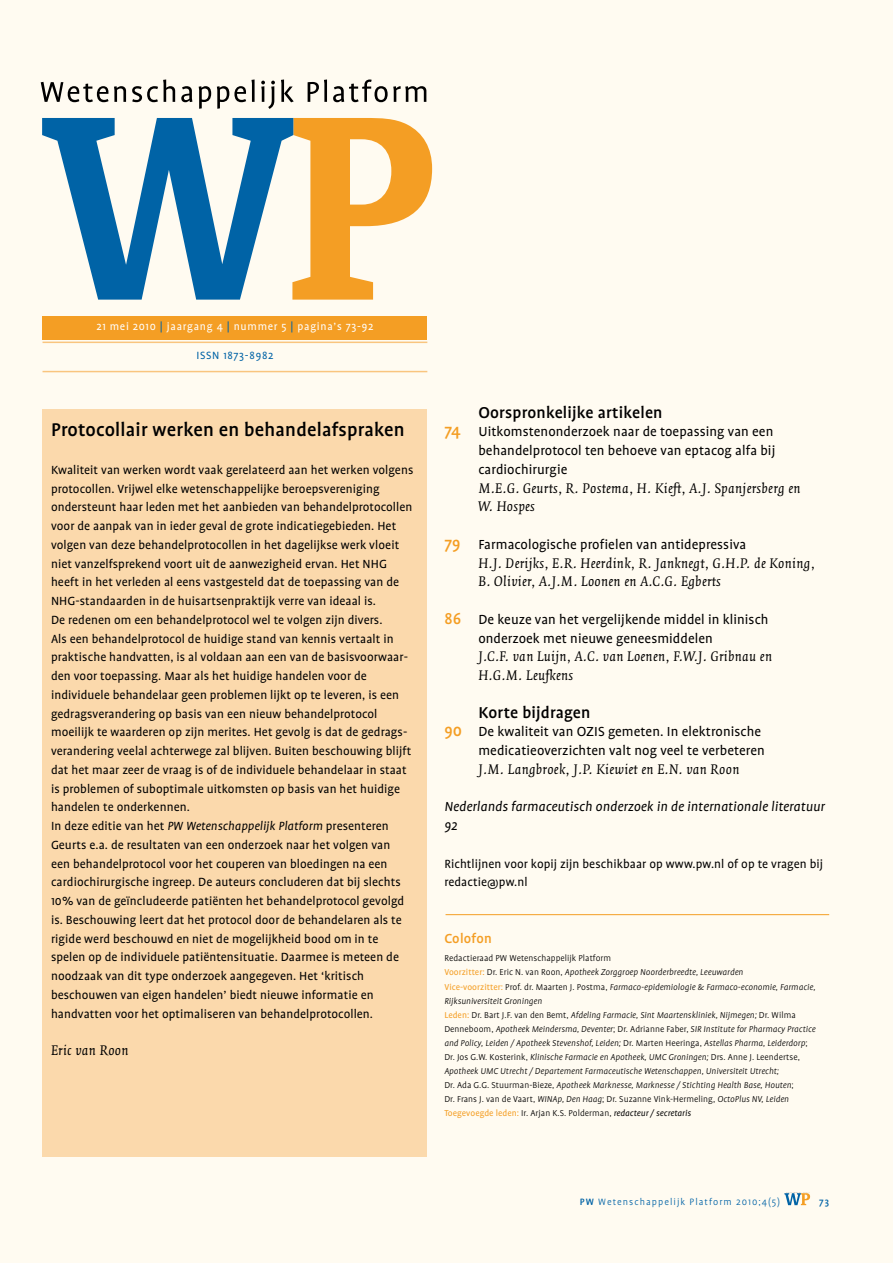
<style>
.page{position:relative;width:893px;height:1263px;background:#fffbf1}
.page>*{position:absolute;margin:0;border:0;box-sizing:border-box;transform-origin:0 0}
.t1{font:500 21px "Profile OT";letter-spacing:.01em;color:#000}
.t2{font:500 18px "Profile OT";letter-spacing:.01em;color:#000}
.t3{font:15px/18.8px "Profile OT";letter-spacing:.005em;color:#000}
.t4{font:italic 15px/18.8px "Quadraat OT";letter-spacing:.02em;color:#000}
.t5{font:italic 15px/18.8px "Profile OT";letter-spacing:.005em;color:#000}
.t6{font:500 15px "Profile OT";letter-spacing:.02em;color:#f49e24}
.t7{font:13.5px/18.8px "Profile OT";letter-spacing:.005em;color:#000}
.t8{font:12px "Profile OT";color:#fff}
.t9{font:12px "Profile OT";letter-spacing:.06em;color:#0063a6}
.t10{font:300 10.5px "Profile OT";letter-spacing:.1em;color:#0063a6}
.t11{font:500 10.5px "Profile OT";color:#0063a6}
.t12{font:italic 300 9.75px/14.1px "Profile OT";letter-spacing:.005em;color:#000}
.s1{color:#0063a6}
.s2{font-style:italic}
.s3{font-weight:500;font-size:18px;color:#f49e24}
.s4{font-style:normal}
.s5{font-weight:400;font-style:normal;color:#f49e24}
.s6{font-weight:400}
.s7{font-weight:500}
</style>
<div class="page">
<svg style="left:784px;top:1193px;width:26px;height:12px"></svg>
<div style="left:43px;top:409px;width:384px;height:748px;background:#fbd9ac"></div>
<svg style="left:41px;top:82px;width:85px;height:20px"></svg>
<svg style="left:132px;top:79px;width:43px;height:23px"></svg>
<svg style="left:181px;top:86px;width:11px;height:16px"></svg>
<svg style="left:199px;top:86px;width:12px;height:23px"></svg>
<svg style="left:217px;top:79px;width:38px;height:30px"></svg>
<svg style="left:261px;top:81px;width:14px;height:28px"></svg>
<svg style="left:281px;top:79px;width:13px;height:23px"></svg>
<svg style="left:308px;top:79px;width:19px;height:23px"></svg>
<svg style="left:333px;top:80px;width:93px;height:22px"></svg>
<svg style="left:293px;top:118px;width:139px;height:182px"></svg>
<svg style="left:42px;top:118px;width:251px;height:182px"></svg>
<div style="left:43px;top:316px;width:384px;height:23px;background:#f49e24"></div>
<hr style="left:43px;top:342px;width:384px;height:1px;background:#f9c57f">
<hr style="left:43px;top:371px;width:384px;height:1px;background:#f9c57f">
<hr style="left:446px;top:914px;width:383px;height:1px;background:#f49e24">
<p class="t8" style="left:96px;top:320px;width:278px">21 mei 2010 <span class="s1">|</span> jaargang 4 <span class="s1">|</span> nummer 5 <span class="s1">|</span> pagina’s 73-92</p>
<p class="t9" style="left:196px;top:349px;width:79px">ISSN 1873-8982</p>
<h1 class="t1" style="left:51px;top:418px;width:355px">Protocollair werken en behandelafspraken</h1>
<p class="t7" style="left:51px;top:461px;width:364px">Kwaliteit van werken wordt vaak gerelateerd aan het werken volgens protocollen. Vrijwel elke wetenschappelijke beroepsvereniging ondersteunt haar leden met het aanbieden van behandelprotocollen voor de aanpak van in ieder geval de grote indicatiegebieden. Het volgen van deze behandelprotocollen in het dagelijkse werk vloeit niet vanzelfsprekend voort uit de aanwezigheid ervan. Het NHG heeft in het verleden al eens vastgesteld dat de toepassing van de NHG-standaarden in de huisartsenpraktijk verre van ideaal is.<br>De redenen om een behandelprotocol wel te volgen zijn divers.<br>Als een behandelprotocol de huidige stand van kennis vertaalt in praktische handvatten, is al voldaan aan een van de basisvoorwaar&shy;den voor toepassing. Maar als het huidige handelen voor de individuele behandelaar geen problemen lijkt op te leveren, is een gedragsverandering op basis van een nieuw behandelprotocol moeilijk te waarderen op zijn merites. Het gevolg is dat de gedrags&shy;verandering veelal achterwege zal blijven. Buiten beschouwing blijft dat het maar zeer de vraag is of de individuele behandelaar in staat is problemen of suboptimale uitkomsten op basis van het huidige handelen te onderkennen.<br>In deze editie van het <span class="s2">PW Wetenschappelijk Platform</span> presenteren Geurts e.a. de resultaten van een onderzoek naar het volgen van<br>een behandelprotocol voor het couperen van bloedingen na een cardiochirurgische ingreep. De auteurs concluderen dat bij slechts 10% van de geïncludeerde patiënten het behandelprotocol gevolgd is. Beschouwing leert dat het protocol door de behandelaren als te rigide werd beschouwd en niet de mogelijkheid bood om in te spelen op de individuele patiëntensituatie. Daarmee is meteen de noodzaak van dit type onderzoek aangegeven. Het ‘kritisch beschouwen van eigen handelen’ biedt nieuwe informatie en handvatten voor het optimaliseren van behandelprotocollen.</p>
<p class="t4" style="left:51px;top:1041px;width:79px">Eric van Roon</p>
<h2 class="t2" style="left:478px;top:402px;width:186px">Oorspronkelijke artikelen</h2>
<p class="t3" style="left:478px;top:423px;width:299px;text-indent:-34px"><span class="s3">74</span> Uitkomstenonderzoek naar de toepassing van een behandelprotocol ten behoeve van eptacog alfa bij cardiochirurgie</p>
<p class="t4" style="left:478px;top:479px;width:324px">M.E.G. Geurts, R. Postema, H. Kieft, A.J. Spanjersberg en<br>W. Hospes</p>
<p class="t3" style="left:444px;top:535px;width:303px"><span class="s3">79</span> Farmacologische profielen van antidepressiva</p>
<p class="t4" style="left:478px;top:554px;width:338px">H.J. Derijks, E.R. Heerdink, R. Janknegt, G.H.P. de Koning,<br>B. Olivier, A.J.M. Loonen en A.C.G. Egberts</p>
<p class="t3" style="left:478px;top:610px;width:292px;text-indent:-34px"><span class="s3">86</span> De keuze van het vergelijkende middel in klinisch onderzoek met nieuwe geneesmiddelen</p>
<p class="t4" style="left:478px;top:647px;width:295px">J.C.F. van Luijn, A.C. van Loenen, F.W.J. Gribnau en<br>H.G.M. Leufkens</p>
<h2 class="t2" style="left:478px;top:702px;width:113px">Korte bijdragen</h2>
<p class="t3" style="left:444px;top:723px;width:322px;text-align:right"><span class="s3">90</span> De kwaliteit van OZIS gemeten. In elektronische medicatieoverzichten valt nog veel te verbeteren</p>
<p class="t4" style="left:478px;top:760px;width:263px">J.M. Langbroek, J.P. Kiewiet en E.N. van Roon</p>
<p class="t5" style="left:444px;top:798px;width:382px">Nederlands farmaceutisch onderzoek in de internationale literatuur<br>92</p>
<p class="t7" style="left:444px;top:854px;width:380px">Richtlijnen voor kopij zijn beschikbaar op www.pw.nl of op te vragen bij redactie@pw.nl</p>
<p class="t6" style="left:444px;top:930px;width:49px">Colofon</p>
<p class="t12" style="left:444px;top:951px;width:373px"><span class="s4">Redactieraad PW Wetenschappelijk Platform<br></span><span class="s5">Voorzitter:</span> <span class="s4">Dr. Eric N. van Roon,</span> Apotheek Zorggroep Noorderbreedte, Leeuwarden<br><span class="s5">Vice-voorzitter:</span> <span class="s4">Prof. dr. Maarten J. Postma,</span> Farmaco-epidemiologie &amp; Farmaco-economie, Farmacie, Rijksuniversiteit Groningen<br><span class="s5">Leden:</span> <span class="s4">Dr. Bart J.F. van den Bemt,</span> Afdeling Farmacie, Sint Maartenskliniek, Nijmegen; <span class="s4">Dr. Wilma Denneboom,</span> Apotheek Meindersma, Deventer<span class="s4">; Dr. Adrianne Faber,</span> SIR Institute for Pharmacy Practice and Policy, Leiden / Apotheek Stevenshof, Leiden; <span class="s4">Dr. Marten Heeringa,</span> Astellas Pharma, Leiderdorp<span class="s4">; Dr. Jos G.W. Kosterink,</span> Klinische Farmacie en Apotheek, UMC Groningen; <span class="s4">Drs. Anne J. Leendertse, </span>Apotheek UMC Utrecht / Departement Farmaceutische Wetenschappen, Universiteit Utrecht;<br><span class="s4">Dr. Ada G.G. Stuurman-Bieze,</span> Apotheek Marknesse, Marknesse / Stichting Health Base, Houten<span class="s4">;<br>Dr. Frans J. van de Vaart,</span> WINAp, Den Haag<span class="s4">; Dr. Suzanne Vink-Hermeling,</span> OctoPlus NV, Leiden <span class="s5">Toegevoegde leden:</span> <span class="s4">Ir. Arjan K.S. Polderman,</span> <span class="s6">redacteur / secretaris</span></p>
<p class="t10" style="left:580px;top:1196px;width:202px"><span class="s7">PW</span> Wetenschappelijk Platform 2010;4(5)</p>
<p class="t11" style="left:819px;top:1196px;width:11px">73</p>
</div>
